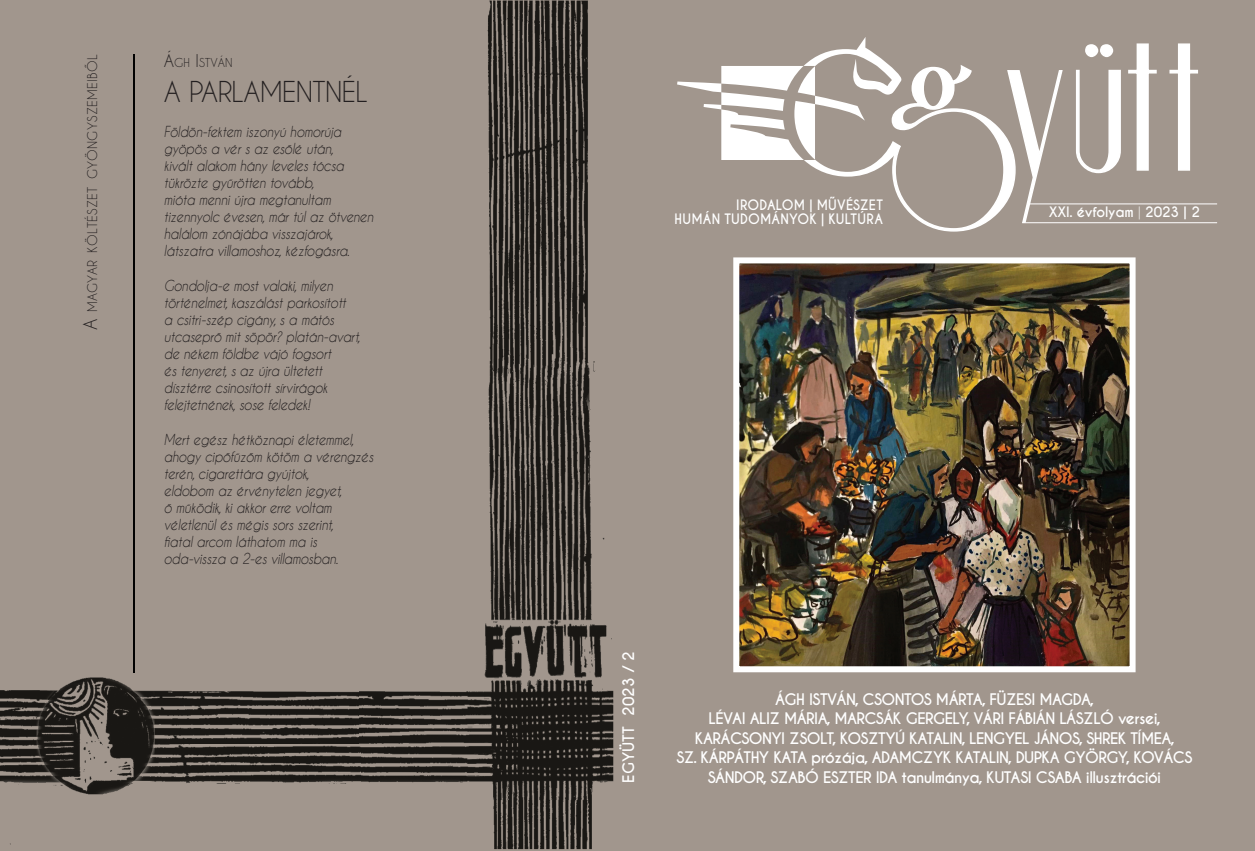
<style>
.page{position:relative;width:1255px;height:851px;background:#fff}
.page>*{position:absolute;margin:0;border:0;box-sizing:border-box;transform-origin:0 0}
.t1{font:27px "Caviar Dreams";letter-spacing:-.02em;color:#231f20}
.t2{font:700 15px/19.5px "Caviar Dreams";letter-spacing:-.04em;color:#fff;text-align:center}
.t3{font:700 15px "Caviar Dreams";color:#fff}
.t4{font:italic 14.25px/17.1px "Caviar Dreams";letter-spacing:-.02em;color:#231f20;scale:.9 1}
.t5{font:700 13.5px/14.2px "Caviar Dreams";letter-spacing:.005em;color:#fff;text-align:right;scale:.95 1}
.t6{font:700 13.5px "Caviar Dreams";letter-spacing:.005em;color:#fff}
.t7{font:12.6px "Caviar Dreams";letter-spacing:.03em;color:#231f20}
.t8{font:11.55px "Caviar Dreams";color:#231f20}
.s1{font-size:18px}
.s2{font-size:16.5px}
.s3{font-weight:400}
</style>
<div class="page">
<div style="left:0;top:0;width:1254px;height:850px;background:#a1968d"></div>
<img style="left:0;top:0;width:614px;height:850px">
<img style="left:134px;top:54px;width:1px;height:618px">
<hr style="left:1022px;top:222px;width:194px;height:1px;background:#fff">
<hr style="left:1027px;top:204px;width:189px;height:1px;background:#fff">
<svg style="left:892px;top:43px;width:306px;height:189px"></svg>
<svg style="left:677px;top:37px;width:224px;height:140px"></svg>
<img style="left:740px;top:264px;width:388px;height:401px">
<div style="left:733px;top:257px;width:402px;height:415px;border:6px solid #fff"></div>
<p class="t7" style="left:85px;top:330px;width:278px;rotate:-90deg"><span class="s1">A</span> MAGYAR KÖLTÉSZET GYÖNGYSZEMEIBŐL</p>
<p class="t8" style="left:164px;top:56px;width:70px"><span class="s2">Á</span>GH <span class="s2">I</span>STVÁN</p>
<h1 class="t1" style="left:164px;top:76px;width:205px">A PARLAMENTNÉL</h1>
<p class="t4" style="left:164px;top:123px;width:234px">Földön-fektem iszonyú homorúja gyöpös a vér s az esőlé után,<br>kivált alakom hány leveles tócsa tükrözte gyűrötten tovább,<br>mióta menni újra megtanultam tizennyolc évesen, már túl az ötvenen halálom zónájába visszajárok, látszatra villamoshoz, kézfogásra.</p>
<p class="t4" style="left:164px;top:276px;width:220px">Gondolja-e most valaki, milyen történelmet, kaszálást parkosított<br>a csitri-szép cigány, s a mátós utcaseprő mit söpör? platán-avart, de nékem földbe vájó fogsort<br>és tenyeret, s az újra ültetett dísztérre csinosított sírvirágok felejtetnének, sose feledek!</p>
<p class="t4" style="left:164px;top:430px;width:234px">Mert egész hétköznapi életemmel, ahogy cipőfűzőm kötöm a vérengzés terén, cigarettára gyújtok,<br>eldobom az érvénytelen jegyet,<br>ő működik, ki akkor erre voltam véletlenül és mégis sors szerint,<br>fiatal arcom láthatom ma is oda-vissza a 2-es villamosban.</p>
<p class="t5" style="left:674px;top:198px;width:221px">IRODALOM | MŰVÉSZET<br>HUMÁN TUDOMÁNYOK | KULTÚRA</p>
<p class="t6" style="left:1048px;top:204px;width:153px">XXI. évfolyam <span class="s3">|</span> 2023 | 2</p>
<p class="t3" style="left:619px;top:782px;width:133px;rotate:-90deg">EGYÜTT 2023 / 2</p>
<p class="t2" style="left:676px;top:689px;width:517px">ÁGH ISTVÁN, CSONTOS MÁRTA, FÜZESI MAGDA,<br>LÉVAI ALIZ MÁRIA, MARCSÁK GERGELY, VÁRI FÁBIÁN LÁSZLÓ versei, KARÁCSONYI ZSOLT, KOSZTYÚ KATALIN, LENGYEL JÁNOS, SHREK TÍMEA,<br>SZ. KÁRPÁTHY KATA prózája, ADAMCZYK KATALIN, DUPKA GYÖRGY, KOVÁCS SÁNDOR, SZABÓ ESZTER IDA tanulmánya, KUTASI CSABA illusztrációi</p>
</div>
